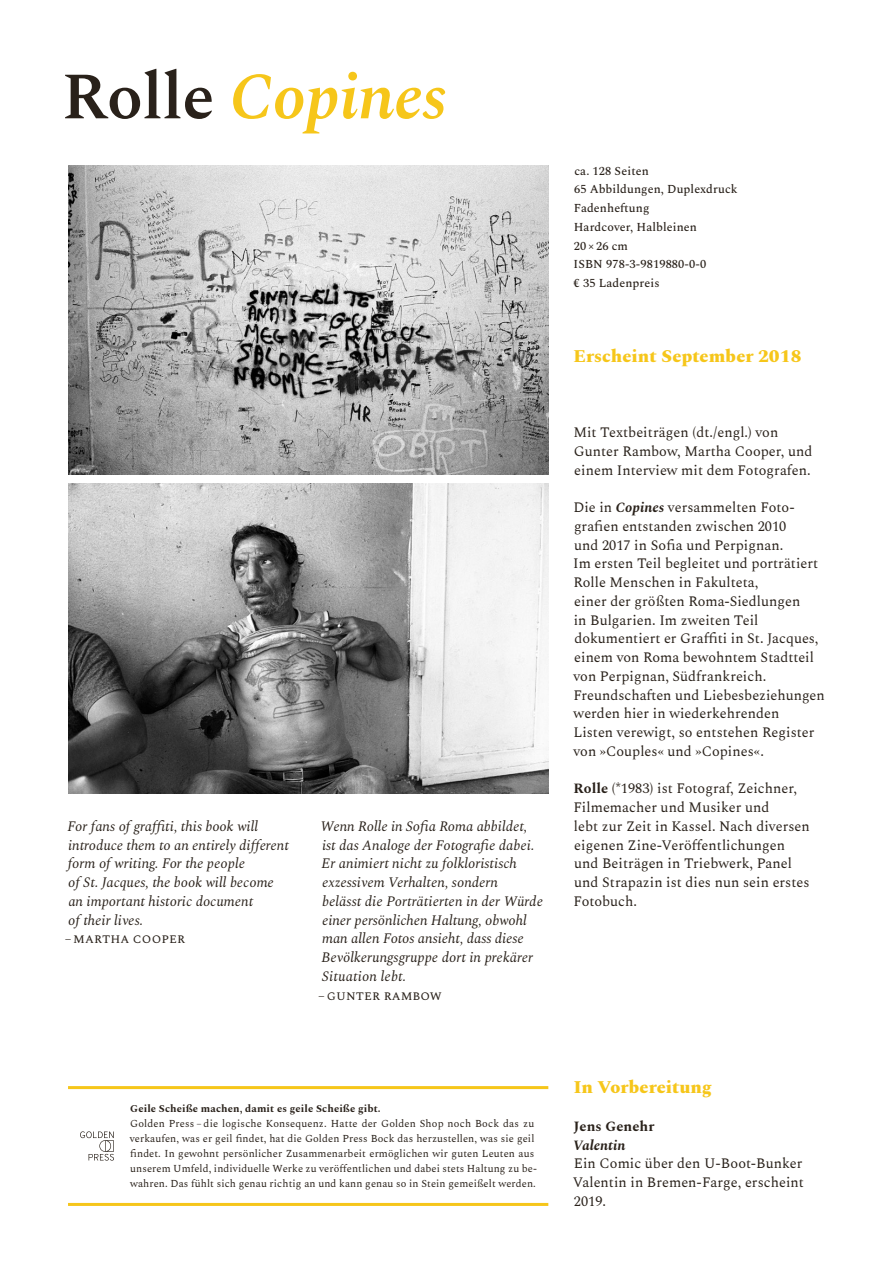
<style>
.page{position:relative;width:893px;height:1263px;background:#fff}
.page>*{position:absolute;margin:0;border:0;box-sizing:border-box;transform-origin:0 0}
.autor___titel{font:italic 600 66px "Spectral";letter-spacing:-.01em;color:#f6c61a}
.vorankündigung{font:800 18px "Spectral";letter-spacing:.005em;color:#f6c61a}
.mengentext_9_5_-_12{font:14.25px/18.8px "Spectral";letter-spacing:.005em;color:#29211a}
.mengentext_9_5_-_12-2{font:italic 14.25px/18.8px "Spectral";letter-spacing:.005em;color:#29211a}
.mengentext_9_5_-_12-3{font:700 14.25px "Spectral";letter-spacing:.005em;color:#29211a}
.mengentext_9_5_-_12-4{font:italic 700 14.25px "Spectral";letter-spacing:.005em;color:#29211a}
.mengentext_9_5_-_12-5{font:13.5px "Spectral";color:#29211a}
.buchdetails{font:500 12px "Spectral";letter-spacing:.01em;color:#29211a}
.golden_press_selbst{font:10.5px/15px "Spectral";letter-spacing:.01em;color:#29211a}
.buchdetails-2{font:700 10.5px "Spectral";letter-spacing:.01em;color:#29211a}
.s1{font-style:normal;color:#29211a}
.s2{font-weight:700;font-style:italic}
.s3{font-weight:700}
</style>
<div class="page">
<img style="left:68px;top:484px;width:480px;height:309px">
<img style="left:68px;top:165px;width:480px;height:310px">
<hr style="left:68px;top:1086px;width:480px;height:3px;background:#f6c61a">
<hr style="left:68px;top:1203px;width:480px;height:3px;background:#f6c61a">
<svg style="left:80px;top:1131px;width:34px;height:29px"></svg>
<p class="autor___titel" style="left:62px;top:49px;width:387px"><span class="s1">Rolle</span> Copines</p>
<p class="mengentext_9_5_-_12-2" style="left:68px;top:816px;width:223px">For fans of graffiti, this book will introduce them to an entirely different form of writing. For the people<br>of St. Jacques, the book will become an important historic document<br>of their lives.</p>
<p class="mengentext_9_5_-_12-5" style="left:65px;top:929px;width:119px">– martha cooper</p>
<p class="mengentext_9_5_-_12-2" style="left:321px;top:816px;width:224px">Wenn Rolle in Sofia Roma abbildet, ist das Analoge der Fotografie dabei.<br>Er animiert nicht zu folkloristisch exzessivem Verhalten, sondern<br>belässt die Porträtierten in der Würde einer persönlichen Haltung, obwohl man allen Fotos ansieht, dass diese Bevölkerungsgruppe dort in prekärer Situation lebt.</p>
<p class="mengentext_9_5_-_12-5" style="left:318px;top:985px;width:125px">– gunter rambow</p>
<p class="buchdetails" style="left:574px;top:162px;width:76px">ca. 128 Seiten</p>
<p class="buchdetails" style="left:574px;top:181px;width:165px">65 Abbildungen, Duplexdruck</p>
<p class="buchdetails" style="left:574px;top:199px;width:77px">Fadenheftung</p>
<p class="buchdetails" style="left:574px;top:218px;width:125px">Hardcover, Halbleinen</p>
<p class="buchdetails" style="left:574px;top:237px;width:56px">20 × 26 cm</p>
<p class="buchdetails" style="left:574px;top:256px;width:134px">ISBN 978-3-9819880-0-0</p>
<p class="buchdetails" style="left:574px;top:274px;width:88px">€ 35 Ladenpreis</p>
<p class="vorankündigung" style="left:573px;top:343px;width:229px">Erscheint September 2018</p>
<p class="mengentext_9_5_-_12" style="left:573px;top:422px;width:241px">Mit Textbeiträgen ( dt. / engl.) von<br>Gunter Rambow, Martha Cooper, und einem Interview mit dem Fotografen.</p>
<p class="mengentext_9_5_-_12" style="left:573px;top:497px;width:253px">Die in <span class="s2">Copines</span> versammelten Foto&shy;grafien entstanden zwischen 2010<br>und 2017 in Sofia und Perpignan.<br>Im ersten Teil begleitet und porträtiert Rolle Menschen in Fakulteta,<br>einer der größten Roma-Siedlungen<br>in Bulgarien. Im zweiten Teil dokumentiert er Graffiti in St. Jacques, einem von Roma bewohntem Stadtteil von Perpignan, Südfrankreich.<br>Freundschaften und Liebesbeziehungen werden hier in wiederkehrenden<br>Listen verewigt, so entstehen Register von »Couples« und »Copines«.</p>
<p class="mengentext_9_5_-_12" style="left:573px;top:778px;width:238px"><span class="s3">Rolle</span> ( *1983 ) ist Fotograf, Zeichner,<br>Filmemacher und Musiker und<br>lebt zur Zeit in Kassel. Nach diversen eigenen Zine-Veröffentlichungen und Beiträgen in Triebwerk, Panel und Strapazin ist dies nun sein erstes<br>Fotobuch.</p>
<p class="buchdetails-2" style="left:130px;top:1101px;width:252px">Geile Scheiße machen, damit es geile Scheiße gibt.</p>
<p class="golden_press_selbst" style="left:130px;top:1115px;width:409px">Golden Press – die logische Konsequenz. Hatte der Golden Shop noch Bock das zu verkaufen, was er geil findet, hat die Golden Press Bock das herzustellen, was sie geil findet. In gewohnt persönlicher Zusammenarbeit ermöglichen wir guten Leuten aus unserem Umfeld, individuelle Werke zu veröffentlichen und dabei stets Haltung zu be&shy;wahren. Das fühlt sich genau richtig an und kann genau so in Stein gemeißelt werden.</p>
<p class="vorankündigung" style="left:574px;top:1074px;width:140px">In Vorbereitung</p>
<p class="mengentext_9_5_-_12-3" style="left:574px;top:1116px;width:82px">Jens Genehr</p>
<p class="mengentext_9_5_-_12-4" style="left:573px;top:1134px;width:54px">Valentin</p>
<p class="mengentext_9_5_-_12" style="left:573px;top:1153px;width:233px;text-align:justify">Ein Comic über den U-Boot-Bunker Valentin in Bremen-Farge, erscheint 2019.</p>
</div>
